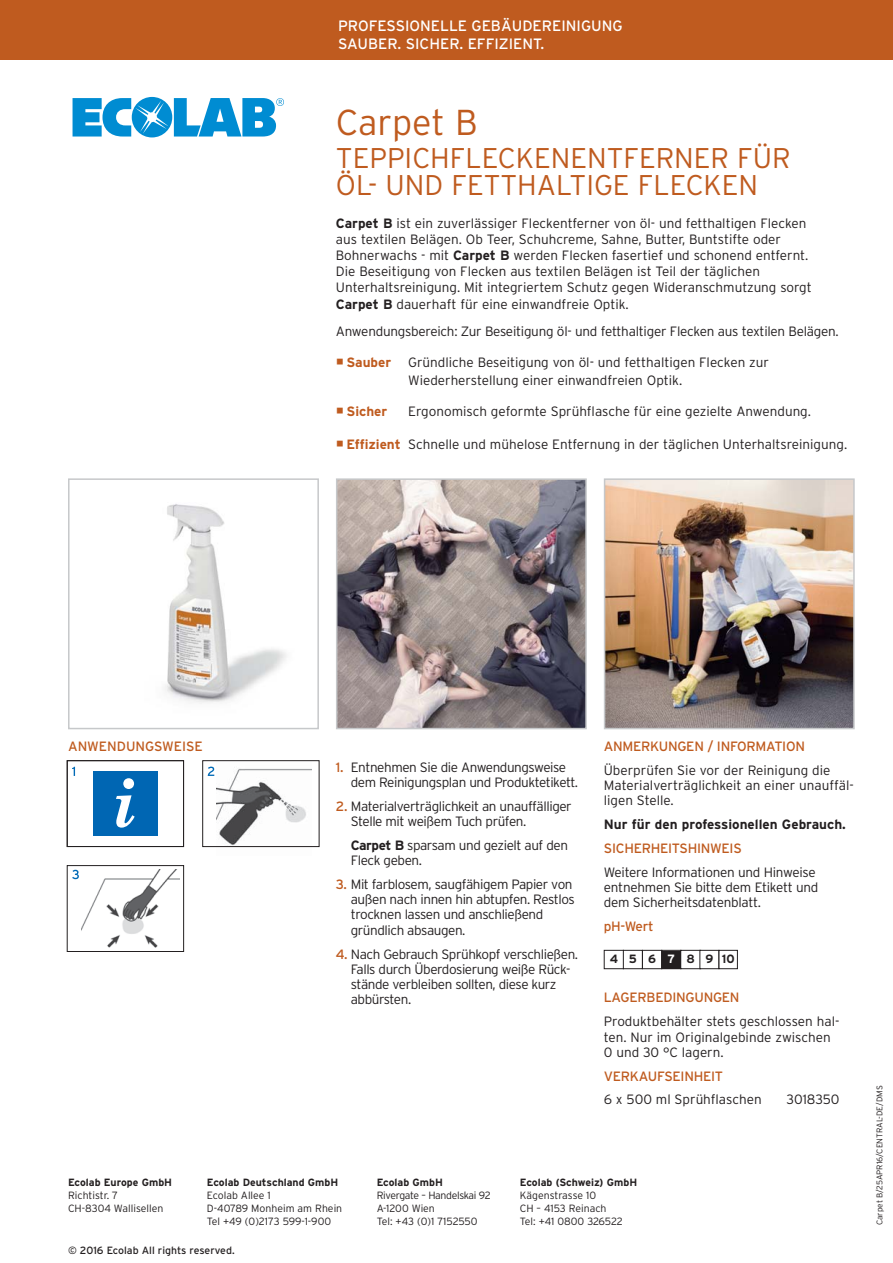
<style>
.page{position:relative;width:893px;height:1263px;background:#fff}
.page>*{position:absolute;margin:0;border:0;box-sizing:border-box;transform-origin:0 0}
.t1{font:300 36px "Interstate";color:#bf5b1f}
.t2{font:300 28.5px/27px "Interstate";color:#bf5b1f}
.t3{font:15px/18px "Interstate";color:#fff}
.t4{font:300 13.5px/15.3px "Interstate";letter-spacing:-.01em;color:#231f20}
.t5{font:300 13.5px/15.3px "Interstate";letter-spacing:-.03em;color:#231f20}
.t6{font:13.5px "Interstate";letter-spacing:-.02em;color:#bf5b1f}
.t7{font:700 13.5px "Interstate";color:#231f20}
.t8{font:13.5px "Interstate";color:#bf5b1f}
.t9{font:700 13.5px "Interstate";color:#bf5b1f}
.t10{font:700 12px "Interstate";letter-spacing:.9em;color:#231f20}
.t11{font:300 10.5px/12.6px "Interstate";color:#231f20}
.t12{font:700 10.5px "Interstate";color:#231f20}
.t13{font:300 10.5px/12.6px "Interstate";letter-spacing:-.03em;color:#231f20}
.t14{font:10.5px "Interstate";color:#231f20}
.t15{font:300 8.25px "Interstate";color:#231f20}
.s1{font-weight:700}
.s2{font-weight:700;color:#bf5b1f}
.s3{font-weight:400;color:#bf5b1f}
.s4{color:#fff}
</style>
<div class="page">
<div style="left:0;top:0;width:893px;height:60px;background:#bf5b1f"></div>
<svg style="left:73px;top:97px;width:211px;height:40px"></svg>
<img style="left:165px;top:504px;width:122px;height:200px">
<div style="left:68px;top:478px;width:251px;height:251px;border:2px solid #c6c8ca"></div>
<img style="left:339px;top:481px;width:245px;height:245px">
<div style="left:336px;top:478px;width:251px;height:251px;border:2px solid #c6c8ca"></div>
<img style="left:82px;top:869px;width:98px;height:79px">
<img style="left:216px;top:767px;width:95px;height:81px">
<div style="left:202px;top:760px;width:117px;height:87px;border:1px solid #231f20"></div>
<div style="left:93px;top:771px;width:65px;height:65px;background:#0066b3"></div>
<svg style="left:116px;top:778px;width:19px;height:50px"></svg>
<div style="left:67px;top:760px;width:117px;height:87px;border:1px solid #231f20"></div>
<svg style="left:72px;top:767px;width:3px;height:9px"></svg>
<svg style="left:72px;top:870px;width:7px;height:9px"></svg>
<svg style="left:208px;top:767px;width:6px;height:9px"></svg>
<div style="left:67px;top:865px;width:117px;height:87px;border:1px solid #231f20"></div>
<div style="left:604px;top:950px;width:20px;height:19px;border:1px solid #231f20"></div>
<div style="left:623px;top:950px;width:20px;height:19px;border:1px solid #231f20"></div>
<div style="left:642px;top:950px;width:20px;height:19px;border:1px solid #231f20"></div>
<div style="left:662px;top:951px;width:18px;height:17px;background:#231f20"></div>
<div style="left:661px;top:950px;width:20px;height:19px;border:1px solid #231f20"></div>
<div style="left:680px;top:950px;width:21px;height:19px;border:1px solid #231f20"></div>
<div style="left:699px;top:950px;width:20px;height:19px;border:1px solid #231f20"></div>
<div style="left:719px;top:950px;width:19px;height:19px;border:1px solid #231f20"></div>
<img style="left:607px;top:481px;width:245px;height:245px">
<div style="left:604px;top:478px;width:251px;height:251px;border:2px solid #c6c8ca"></div>
<p class="t3" style="left:338px;top:18px;width:286px">PROFESSIONELLE GEBÄUDEREINIGUNG<br>SAUBER. SICHER. EFFIZIENT.</p>
<h1 class="t1" style="left:336px;top:109px;width:143px">Carpet B</h1>
<h2 class="t2" style="left:336px;top:147px;width:456px">TEPPICHFLECKENENTFERNER FÜR<br>ÖL- UND FETTHALTIGE FLECKEN</h2>
<p class="t4" style="left:336px;top:216px;width:477px;line-height:16.2px"><span class="s1">Carpet B</span> ist ein zuverlässiger Fleckentferner von öl- und fetthaltigen Flecken aus textilen Belägen. Ob Teer, Schuhcreme, Sahne, Butter, Buntstifte oder Bohnerwachs - mit <span class="s1">Carpet B</span> werden Flecken fasertief und schonend entfernt.<br>Die Beseitigung von Flecken aus textilen Belägen ist Teil der täglichen Unterhaltsreinigung. Mit integriertem Schutz gegen Wideranschmutzung sorgt <span class="s1">Carpet B</span> dauerhaft für eine einwandfreie Optik.</p>
<p class="t4" style="left:336px;top:324px;width:504px">Anwendungsbereich: Zur Beseitigung öl- und fetthaltiger Flecken aus textilen Belägen.</p>
<p class="t9" style="left:346px;top:358px;width:46px">Sauber</p>
<p class="t4" style="left:408px;top:355px;width:362px;line-height:17.2px">Gründliche Beseitigung von öl- und fetthaltigen Flecken zur<br>Wiederherstellung einer einwandfreien Optik.</p>
<p class="t9" style="left:346px;top:407px;width:42px">Sicher</p>
<p class="t4" style="left:408px;top:405px;width:404px">Ergonomisch geformte Sprühflasche für eine gezielte Anwendung.</p>
<p class="t4" style="left:346px;top:438px;width:502px"><span class="s2">Effizient</span> Schnelle und mühelose Entfernung in der täglichen Unterhaltsreinigung.</p>
<p class="t6" style="left:604px;top:741px;width:203px">ANMERKUNGEN / INFORMATION</p>
<p class="t4" style="left:604px;top:763px;width:252px">Überprüfen Sie vor der Reinigung die<br>Materialverträglichkeit an einer unauffäl&shy;ligen Stelle.</p>
<p class="t7" style="left:604px;top:819px;width:244px">Nur für den professionellen Gebrauch.</p>
<p class="t6" style="left:604px;top:843px;width:139px">SICHERHEITSHINWEIS</p>
<p class="t4" style="left:604px;top:865px;width:216px">Weitere Informationen und Hinweise entnehmen Sie bitte dem Etikett und dem Sicherheitsdatenblatt.</p>
<p class="t6" style="left:604px;top:921px;width:51px">pH-Wert</p>
<p class="t8" style="left:68px;top:741px;width:136px">ANWENDUNGSWEISE</p>
<p class="t5" style="left:351px;top:760px;width:229px;text-indent:-15px"><span class="s3">1.</span> Entnehmen Sie die Anwendungsweise dem Reinigungsplan und Produktetikett.</p>
<p class="t5" style="left:351px;top:799px;width:222px;text-indent:-15px"><span class="s3">2.</span> Materialverträglichkeit an unauffälliger<br>Stelle mit weißem Tuch prüfen.</p>
<p class="t5" style="left:351px;top:838px;width:219px"><span class="s1">Carpet B</span> sparsam und gezielt auf den<br>Fleck geben.</p>
<p class="t5" style="left:351px;top:877px;width:225px;text-indent:-15px"><span class="s3">3.</span> Mit farblosem, saugfähigem Papier von außen nach innen hin abtupfen. Restlos trocknen lassen und anschließend gründlich absaugen.</p>
<p class="t5" style="left:351px;top:947px;width:229px;text-indent:-15px"><span class="s3">4.</span> Nach Gebrauch Sprühkopf verschließen.<br>Falls durch Überdosierung weiße Rück&shy;stände verbleiben sollten, diese kurz abbürsten.</p>
<p class="t10" style="left:610px;top:954px;width:126px">456<span class="s4">7</span>8910</p>
<p class="t6" style="left:604px;top:992px;width:137px">LAGERBEDINGUNGEN</p>
<p class="t4" style="left:604px;top:1015px;width:237px">Produktbehälter stets geschlossen hal&shy;ten. Nur im Originalgebinde zwischen<br>0 und 30 °C lagern.</p>
<p class="t6" style="left:604px;top:1071px;width:121px">VERKAUFSEINHEIT</p>
<p class="t4" style="left:604px;top:1093px;width:159px">6 x 500 ml Sprühflaschen</p>
<p class="t4" style="left:787px;top:1093px;width:54px">3018350</p>
<p class="t15" style="left:876px;top:1225px;width:141px;rotate:-90deg">Carpet B/25APR16/CENTRAL-DE/DMS</p>
<p class="t12" style="left:207px;top:1179px;width:133px">Ecolab Deutschland GmbH</p>
<p class="t11" style="left:207px;top:1190px;width:137px">Ecolab Allee 1<br>D-40789 Monheim am Rhein</p>
<p class="t11" style="left:207px;top:1216px;width:126px">Tel +49 (0)2173 599-1-900</p>
<p class="t12" style="left:520px;top:1179px;width:119px">Ecolab (Schweiz) GmbH</p>
<p class="t11" style="left:520px;top:1190px;width:88px">Kägenstrasse 10<br>CH – 4153 Reinach</p>
<p class="t11" style="left:520px;top:1216px;width:105px">Tel: +41 0800 326522</p>
<p class="t12" style="left:68px;top:1179px;width:106px">Ecolab Europe GmbH</p>
<p class="t11" style="left:68px;top:1190px;width:97px">Richtistr. 7<br>CH-8304 Wallisellen</p>
<p class="t12" style="left:377px;top:1179px;width:68px">Ecolab GmbH</p>
<p class="t13" style="left:377px;top:1190px;width:115px">Rivergate – Handelskai 92<br>A-1200 Wien</p>
<p class="t11" style="left:377px;top:1216px;width:103px">Tel: +43 (0)1 7152550</p>
<p class="t14" style="left:68px;top:1247px;width:168px">© 2016 Ecolab All rights reserved.</p>
</div>
